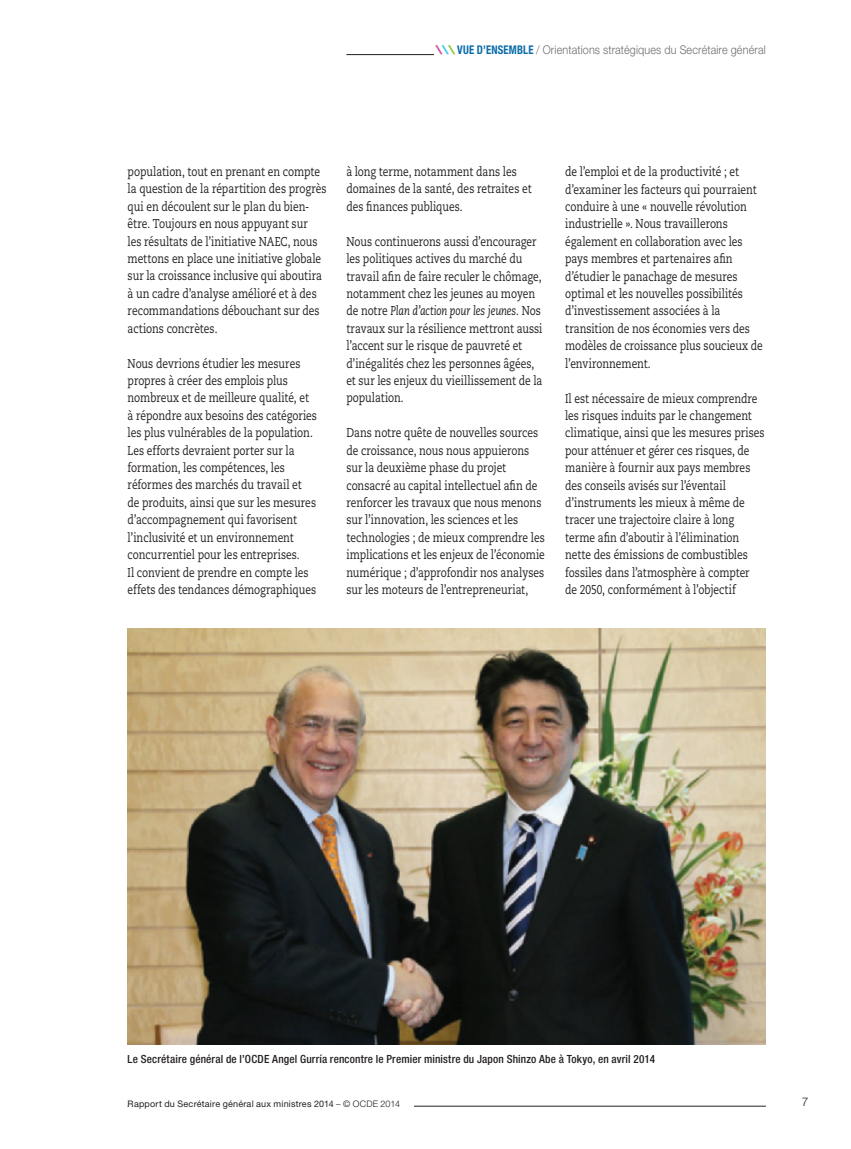
<style>
.page{position:relative;width:851px;height:1149px;background:#fff}
.page>*{position:absolute;margin:0;border:0;box-sizing:border-box;transform-origin:0 0}
.t1{font:12.75px/17.4px "Caecilia";color:#231f20;scale:.8 1}
.t2{font:300 12px "Helvetica Neue LT Std";letter-spacing:.015em;color:#6c6d70;scale:.9 1}
.t3{font:300 12px "Helvetica Neue LT Std";color:#231f20}
.t4{font:500 condensed 11.25px "Helvetica Neue LT Std";letter-spacing:.015em;color:#231f20}
.t5{font:9px "Helvetica Neue LT Std";letter-spacing:.025em;color:#231f20}
.s1{font-weight:900;font-style:italic;font-stretch:expanded;color:#cd529e}
.s2{font-weight:900;font-style:italic;font-stretch:expanded;color:#40c7f4}
.s3{font-weight:900;font-style:italic;font-stretch:expanded;color:#8bc63e}
.s4{font-weight:700;font-stretch:condensed;color:#0e6ca9}
.s5{font-style:italic}
.s6{font-weight:300}
</style>
<div class="page">
<hr style="left:346px;top:54px;width:419px;height:1px;background:#231f20">
<div style="left:434px;top:46px;width:331px;height:21px;background:#fff"></div>
<hr style="left:128px;top:1105px;width:637px;height:1px;background:#231f20">
<div style="left:128px;top:1094px;width:285px;height:12px;background:#fff"></div>
<img style="left:127px;top:628px;width:638px;height:416px">
<p class="t2" style="left:438px;top:43px;width:366px"><span class="s1">\</span><span class="s2">\</span><span class="s3">\</span><span class="s4">VUE D’ENSEMBLE</span> / Orientations stratégiques du Secrétaire général</p>
<p class="t1" style="left:128px;top:163px;width:250px">population, tout en prenant en compte la question de la répartition des progrès qui en découlent sur le plan du bien&shy;être. Toujours en nous appuyant sur<br>les résultats de l’initiative NAEC, nous mettons en place une initiative globale sur la croissance inclusive qui aboutira à un cadre d’analyse amélioré et à des recommandations débouchant sur des actions concrètes.</p>
<p class="t1" style="left:128px;top:354px;width:238px">Nous devrions étudier les mesures propres à créer des emplois plus nombreux et de meilleure qualité, et à répondre aux besoins des catégories les plus vulnérables de la population.<br>Les efforts devraient porter sur la formation, les compétences, les réformes des marchés du travail et<br>de produits, ainsi que sur les mesures d’accompagnement qui favorisent l’inclusivité et un environnement concurrentiel pour les entreprises.<br>Il convient de prendre en compte les effets des tendances démographiques</p>
<p class="t1" style="left:346px;top:163px;width:233px">à long terme, notamment dans les domaines de la santé, des retraites et des finances publiques.</p>
<p class="t1" style="left:346px;top:233px;width:246px">Nous continuerons aussi d’encourager les politiques actives du marché du travail afin de faire reculer le chômage, notamment chez les jeunes au moyen de notre <span class="s5">Plan d’action pour les jeunes</span>. Nos travaux sur la résilience mettront aussi l’accent sur le risque de pauvreté et d’inégalités chez les personnes âgées, et sur les enjeux du vieillissement de la population.</p>
<p class="t1" style="left:346px;top:424px;width:249px">Dans notre quête de nouvelles sources de croissance, nous nous appuierons sur la deuxième phase du projet consacré au capital intellectuel afin de renforcer les travaux que nous menons sur l’innovation, les sciences et les technologies ; de mieux comprendre les implications et les enjeux de l’économie numérique ; d’approfondir nos analyses sur les moteurs de l’entrepreneuriat,</p>
<p class="t1" style="left:565px;top:163px;width:249px">de l’emploi et de la productivité ; et d’examiner les facteurs qui pourraient conduire à une « nouvelle révolution industrielle ». Nous travaillerons également en collaboration avec les pays membres et partenaires afin d’étudier le panachage de mesures optimal et les nouvelles possibilités d’investissement associées à la transition de nos économies vers des modèles de croissance plus soucieux de l’environnement.</p>
<p class="t1" style="left:565px;top:389px;width:251px">Il est nécessaire de mieux comprendre les risques induits par le changement climatique, ainsi que les mesures prises pour atténuer et gérer ces risques, de manière à fournir aux pays membres des conseils avisés sur l’éventail d’instruments les mieux à même de tracer une trajectoire claire à long terme afin d’aboutir à l’élimination nette des émissions de combustibles fossiles dans l’atmosphère à compter de 2050, conformément à l’objectif</p>
<p class="t4" style="left:128px;top:1051px;width:529px">Le Secrétaire général de l’OCDE Angel Gurría rencontre le Premier ministre du Japon Shinzo Abe à Tokyo, en avril 2014</p>
<p class="t5" style="left:128px;top:1098px;width:274px">Rapport du Secrétaire général aux ministres 2014 <span class="s6">– © OCDE 2014</span></p>
<p class="t3" style="left:801px;top:1094px;width:8px">7</p>
</div>
